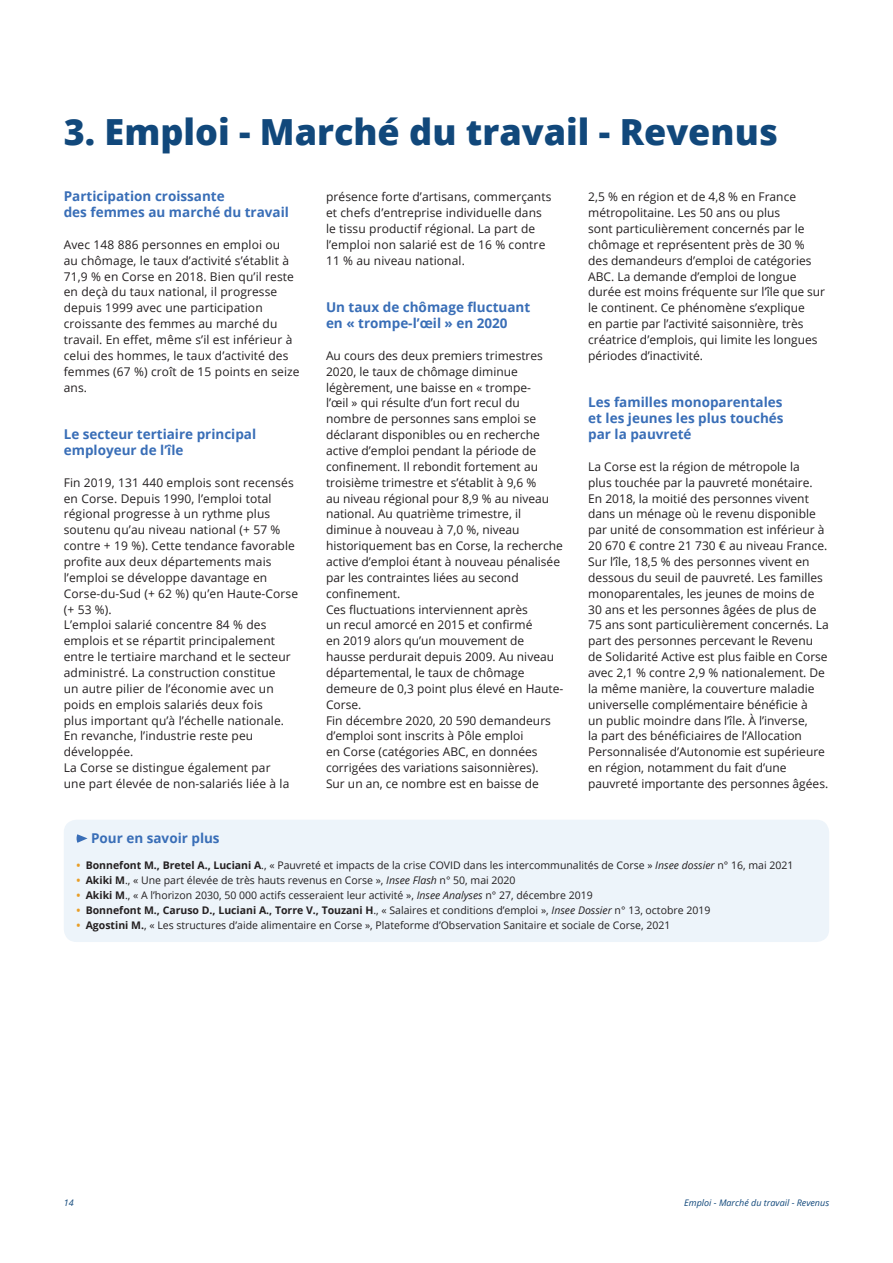
<style>
.page{position:relative;width:893px;height:1263px;background:#fff}
.page>*{position:absolute;margin:0;border:0;box-sizing:border-box;transform-origin:0 0}
.BE_Gros_titre{font:800 36px "Open Sans";color:#11487b}
.titre{font:700 13.5px/15.9px "Open Sans";color:#396eb7}
.titre_figure_encadré{font:700 13.5px "Open Sans";color:#396eb7}
.texte{font:12px/15.9px "Open Sans";color:#231f20}
.PESP_Texte{font:10.5px "Open Sans";color:#231f20}
.t1{font:italic 9px "Open Sans";color:#11487b}
.s1{font-weight:700;color:#e89d25}
.s2{font-weight:700}
.s3{font-style:italic}
</style>
<div class="page">
<div style="left:64px;top:820px;width:765px;height:122px;background:#edf4fa;border-radius:13px"></div>
<svg style="left:76px;top:834px;width:12px;height:9px"></svg>
<p class="BE_Gros_titre" style="left:64px;top:104px;width:716px">3. Emploi - Marché du travail - Revenus</p>
<p class="titre" style="left:64px;top:188px;width:227px">Participation croissante<br>des femmes au marché du travail</p>
<p class="texte" style="left:64px;top:236px;width:237px">Avec 148 886 personnes en emploi ou<br>au chômage, le taux d’activité s’établit à 71,9 % en Corse en 2018. Bien qu’il reste en deçà du taux national, il progresse depuis 1999 avec une participation croissante des femmes au marché du travail. En effet, même s’il est inférieur à celui des hommes, le taux d’activité des femmes (67 %) croît de 15 points en seize ans.</p>
<p class="titre" style="left:64px;top:426px;width:194px">Le secteur tertiaire principal employeur de l’île</p>
<p class="texte" style="left:64px;top:474px;width:236px">Fin 2019, 131 440 emplois sont recensés en Corse. Depuis 1990, l’emploi total régional progresse à un rythme plus soutenu qu’au niveau national (+ 57 % contre + 19 %). Cette tendance favorable profite aux deux départements mais l’emploi se développe davantage en Corse-du-Sud (+ 62 %) qu’en Haute-Corse (+ 53 %).</p>
<p class="texte" style="left:64px;top:617px;width:229px">L’emploi salarié concentre 84 % des emplois et se répartit principalement entre le tertiaire marchand et le secteur administré. La construction constitue un autre pilier de l’économie avec un poids en emplois salariés deux fois<br>plus important qu’à l’échelle nationale.<br>En revanche, l’industrie reste peu développée.</p>
<p class="texte" style="left:64px;top:759px;width:227px">La Corse se distingue également par une part élevée de non-salariés liée à la</p>
<p class="texte" style="left:326px;top:189px;width:227px">présence forte d’artisans, commerçants et chefs d’entreprise individuelle dans le tissu productif régional. La part de l’emploi non salarié est de 16 % contre 11 % au niveau national.</p>
<p class="titre" style="left:326px;top:299px;width:206px">Un taux de chômage fluctuant en « trompe-l’œil » en 2020</p>
<p class="texte" style="left:326px;top:347px;width:238px">Au cours des deux premiers trimestres 2020, le taux de chômage diminue légèrement, une baisse en « trompe-<br>l’œil » qui résulte d’un fort recul du nombre de personnes sans emploi se déclarant disponibles ou en recherche active d’emploi pendant la période de confinement. Il rebondit fortement au troisième trimestre et s’établit à 9,6 %<br>au niveau régional pour 8,9 % au niveau national. Au quatrième trimestre, il diminue à nouveau à 7,0 %, niveau historiquement bas en Corse, la recherche active d’emploi étant à nouveau pénalisée par les contraintes liées au second confinement.</p>
<p class="texte" style="left:326px;top:601px;width:239px">Ces fluctuations interviennent après<br>un recul amorcé en 2015 et confirmé<br>en 2019 alors qu’un mouvement de hausse perdurait depuis 2009. Au niveau départemental, le taux de chômage demeure de 0,3 point plus élevé en Haute-<br>Corse.</p>
<p class="texte" style="left:326px;top:712px;width:226px">Fin décembre 2020, 20 590 demandeurs d’emploi sont inscrits à Pôle emploi<br>en Corse (catégories ABC, en données corrigées des variations saisonnières).<br>Sur un an, ce nombre est en baisse de</p>
<p class="texte" style="left:588px;top:189px;width:238px">2,5 % en région et de 4,8 % en France métropolitaine. Les 50 ans ou plus<br>sont particulièrement concernés par le chômage et représentent près de 30 % des demandeurs d’emploi de catégories ABC. La demande d’emploi de longue durée est moins fréquente sur l’île que sur le continent. Ce phénomène s’explique<br>en partie par l’activité saisonnière, très créatrice d’emplois, qui limite les longues périodes d’inactivité.</p>
<p class="titre" style="left:588px;top:394px;width:197px;text-align:justify">Les familles monoparentales et les jeunes les plus touchés par la pauvreté</p>
<p class="texte" style="left:588px;top:458px;width:242px">La Corse est la région de métropole la<br>plus touchée par la pauvreté monétaire.<br>En 2018, la moitié des personnes vivent dans un ménage où le revenu disponible par unité de consommation est inférieur à 20 670 € contre 21 730 € au niveau France.<br>Sur l’île, 18,5 % des personnes vivent en dessous du seuil de pauvreté. Les familles monoparentales, les jeunes de moins de 30 ans et les personnes âgées de plus de 75 ans sont particulièrement concernés. La part des personnes percevant le Revenu de Solidarité Active est plus faible en Corse avec 2,1 % contre 2,9 % nationalement. De la même manière, la couverture maladie universelle complémentaire bénéficie à<br>un public moindre dans l’île. À l’inverse,<br>la part des bénéficiaires de l’Allocation Personnalisée d’Autonomie est supérieure en région, notamment du fait d’une pauvreté importante des personnes âgées.</p>
<p class="titre_figure_encadré" style="left:91px;top:828px;width:130px">Pour en savoir plus</p>
<p class="PESP_Texte" style="left:77px;top:858px;width:718px"><span class="s1">•</span> <span class="s2">Bonnefont M., Bretel A., Luciani A</span>., « Pauvreté et impacts de la crise COVID dans les intercommunalités de Corse » <span class="s3">Insee dossier</span> n° 16, mai 2021</p>
<p class="PESP_Texte" style="left:77px;top:873px;width:441px"><span class="s1">•</span> <span class="s2">Akiki M</span>., « Une part élevée de très hauts revenus en Corse », <span class="s3">Insee Flash</span> n° 50, mai 2020</p>
<p class="PESP_Texte" style="left:77px;top:888px;width:518px"><span class="s1">•</span> <span class="s2">Akiki M</span>., « A l’horizon 2030, 50 000 actifs cesseraient leur activité », <span class="s3">Insee Analyses</span> n° 27, décembre 2019</p>
<p class="PESP_Texte" style="left:77px;top:903px;width:635px"><span class="s1">•</span> <span class="s2">Bonnefont M., Caruso D., Luciani A., Torre V., Touzani H</span>., « Salaires et conditions d’emploi », <span class="s3">Insee Dossier</span> n° 13, octobre 2019</p>
<p class="PESP_Texte" style="left:77px;top:918px;width:595px"><span class="s1">•</span> <span class="s2">Agostini M.</span>, « Les structures d’aide alimentaire en Corse », Plateforme d’Observation Sanitaire et sociale de Corse, 2021</p>
<p class="t1" style="left:64px;top:1197px;width:11px">14</p>
<p class="t1" style="left:684px;top:1197px;width:146px">Emploi - Marché du travail - Revenus</p>
</div>
